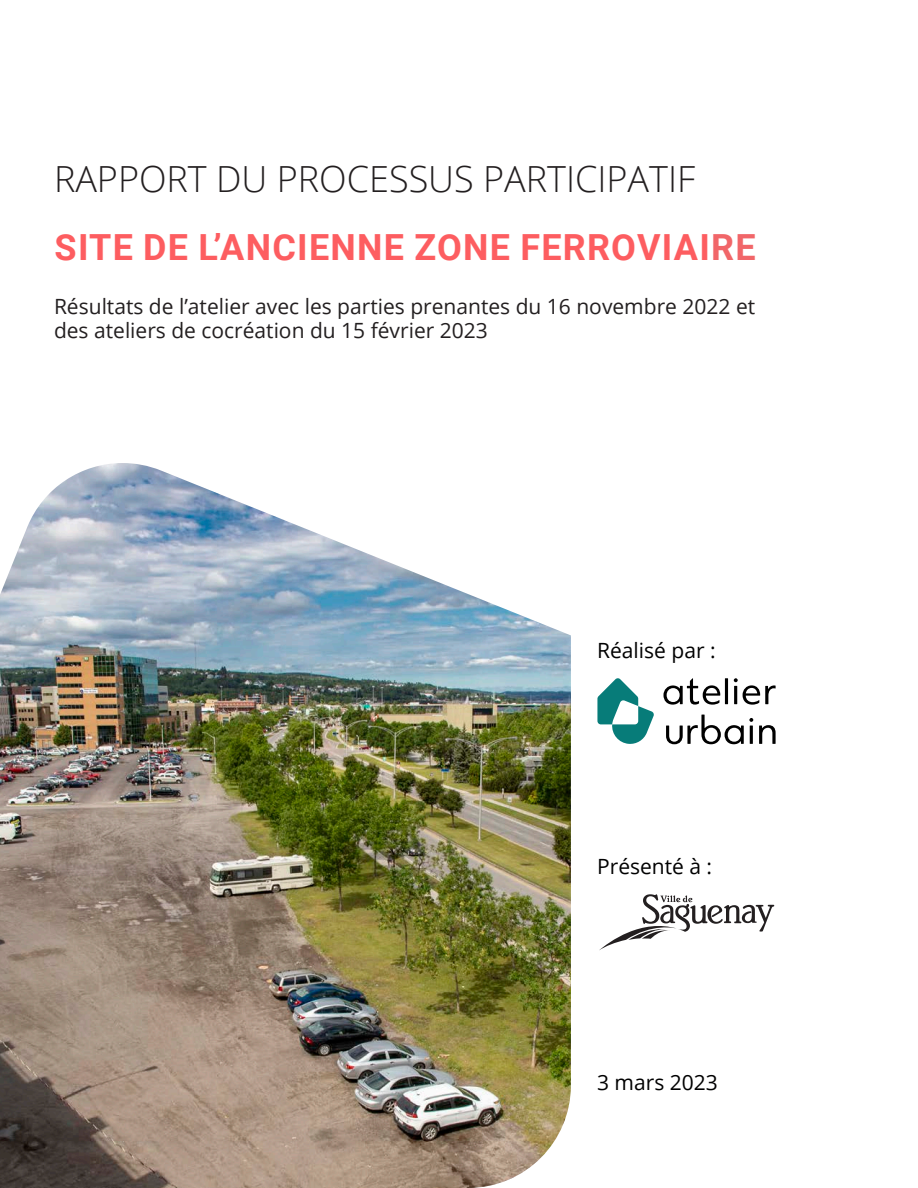
<style>
.page{position:relative;width:918px;height:1188px;background:#fff}
.page>*{position:absolute;margin:0;border:0;box-sizing:border-box;transform-origin:0 0}
.PAGE_Couverure{font:700 36px "Roboto";letter-spacing:.035em;color:#fd5d60}
.PAGE_Couverure-2{font:300 36px "Open Sans";color:#231f20}
.TEXTE-ACCENT{font:21px/24px "Open Sans";color:#231f20}
.t1{font:21px "Open Sans";color:#000001}
.s1{color:#f16669}
</style>
<div class="page">
<svg style="left:597px;top:678px;width:57px;height:66px"></svg>
<svg style="left:759px;top:725px;width:17px;height:19px"></svg>
<svg style="left:666px;top:715px;width:87px;height:29px"></svg>
<svg style="left:663px;top:678px;width:57px;height:27px"></svg>
<hr style="left:725px;top:678px;width:3px;height:26px;background:#000">
<svg style="left:734px;top:678px;width:42px;height:27px"></svg>
<svg style="left:599px;top:894px;width:176px;height:57px"></svg>
<img style="left:0;top:463px;width:571px;height:725px">
<p class="PAGE_Couverure-2" style="left:54px;top:154px;width:643px">RAPPORT DU PROCESSUS PARTICIPATIF</p>
<p class="PAGE_Couverure" style="left:55px;top:221px;width:703px">SITE DE L’ANCIENNE ZONE FERROVIAI<span class="s1">RE</span></p>
<p class="TEXTE-ACCENT" style="left:54px;top:294px;width:703px">Résultats de l’atelier avec les parties prenantes du 16 novembre 2022 et des ateliers de cocréation du 15 février 2023</p>
<p class="t1" style="left:597px;top:636px;width:120px">Réalisé par :</p>
<p class="t1" style="left:597px;top:852px;width:117px">Présenté à :</p>
<p class="t1" style="left:597px;top:1068px;width:122px">3 mars 2023</p>
</div>
